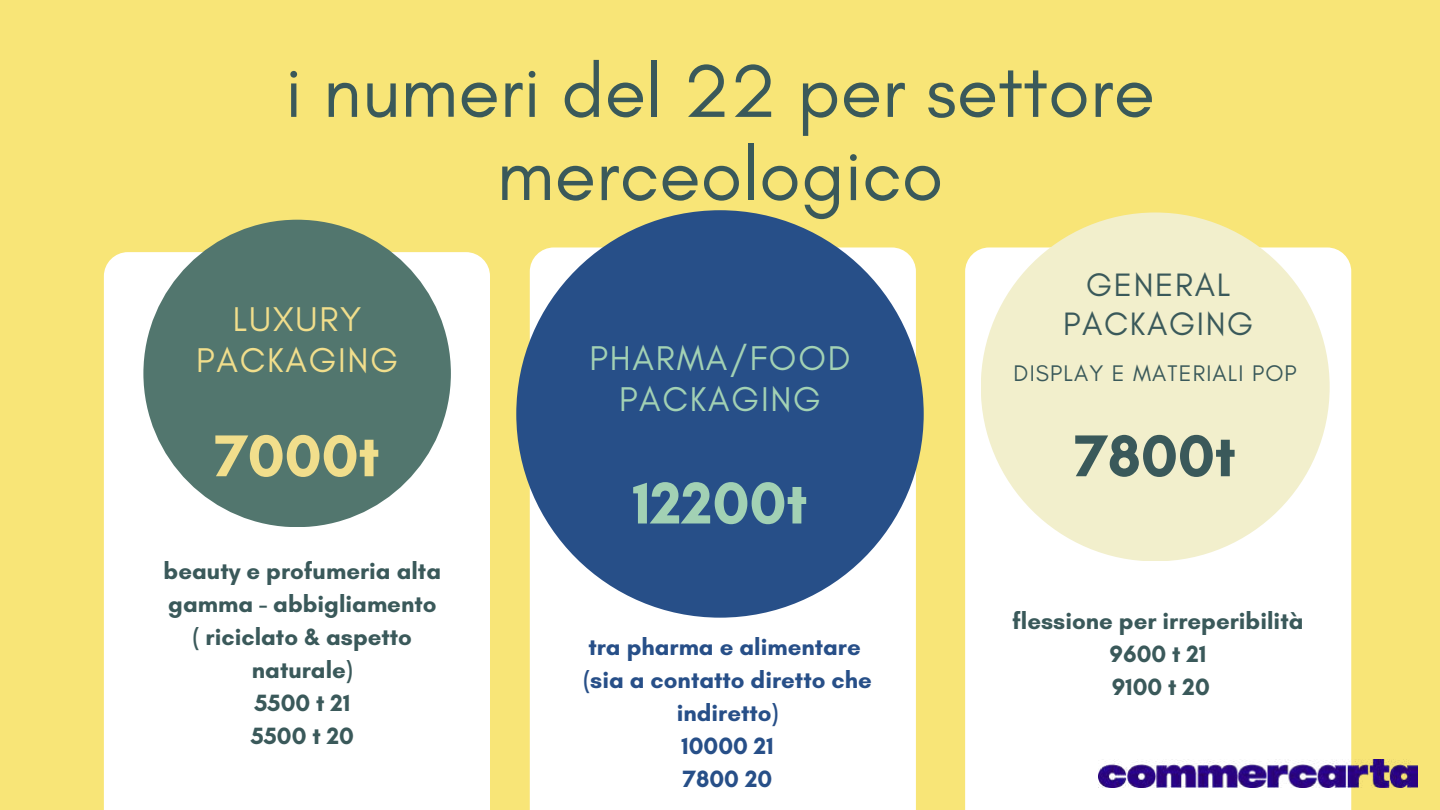
<style>
.page{position:relative;width:1440px;height:810px;background:#f8e577}
.page>*{position:absolute;margin:0;border:0;box-sizing:border-box;transform-origin:0 0}
.t1{font:76px/83.2px "Glacial Indifference";color:#3a595a;text-align:center}
.t2{font:700 60px "Glacial Indifference";color:#a2d1b4}
.t3{font:700 60px "Glacial Indifference";color:#f1de8c}
.t4{font:700 60px "Glacial Indifference";color:#3a595a}
.t5{font:35px/41.2px "Glacial Indifference";letter-spacing:.05em;color:#a2d1b4;text-align:center}
.t6{font:35px/41.2px "Glacial Indifference";letter-spacing:.05em;color:#f1de8c;text-align:center}
.t7{font:33px/39px "Glacial Indifference";letter-spacing:.05em;color:#3a595a;text-align:center}
.t8{font:700 24px/33px "Glacial Indifference";color:#3a595a;text-align:center}
.t9{font:700 24px/33px "Glacial Indifference";color:#274f88;text-align:center}
.t10{font:23px "Glacial Indifference";letter-spacing:.05em;color:#3a595a}
</style>
<div class="page">
<div style="left:104px;top:252px;width:386px;height:558px;background:#fff"></div>
<div style="left:530px;top:247px;width:386px;height:563px;background:#fff"></div>
<div style="left:965px;top:247px;width:386px;height:563px;background:#fff"></div>
<div style="left:516px;top:210px;width:408px;height:408px;background:#274f88;border-radius:50%"></div>
<div style="left:143px;top:220px;width:308px;height:307px;background:#52766e;border-radius:50%"></div>
<div style="left:981px;top:212px;width:349px;height:349px;background:#f2efcc;border-radius:50%"></div>
<img style="left:1098px;top:760px;width:320px;height:27px">
<h1 class="t1" style="left:285px;top:49px;width:871px">i numeri del 22 per settore merceologico</h1>
<h3 class="t6" style="left:196px;top:298px;width:203px">LUXURY<br>PACKAGING</h3>
<h2 class="t3" style="left:215px;top:419px;width:166px">7000t</h2>
<p class="t8" style="left:164px;top:554px;width:279px">beauty e profumeria alta gamma - abbigliamento ( riciclato &amp; aspetto naturale)<br>5500 t 21<br>5500 t 20</p>
<h3 class="t5" style="left:590px;top:337px;width:262px">PHARMA/FOOD<br>PACKAGING</h3>
<h2 class="t2" style="left:633px;top:467px;width:176px">12200t</h2>
<p class="t9" style="left:583px;top:630px;width:290px">tra pharma e alimentare (sia a contatto diretto che indiretto)<br>10000 21<br>7800 20</p>
<h3 class="t7" style="left:1063px;top:265px;width:192px">GENERAL<br>PACKAGING</h3>
<p class="t10" style="left:1014px;top:359px;width:285px">DISPLAY E MATERIALI POP</p>
<h2 class="t4" style="left:1075px;top:419px;width:163px">7800t</h2>
<p class="t8" style="left:1012px;top:605px;width:293px">flessione per irreperibilità<br>9600 t 21<br>9100 t 20</p>
</div>
